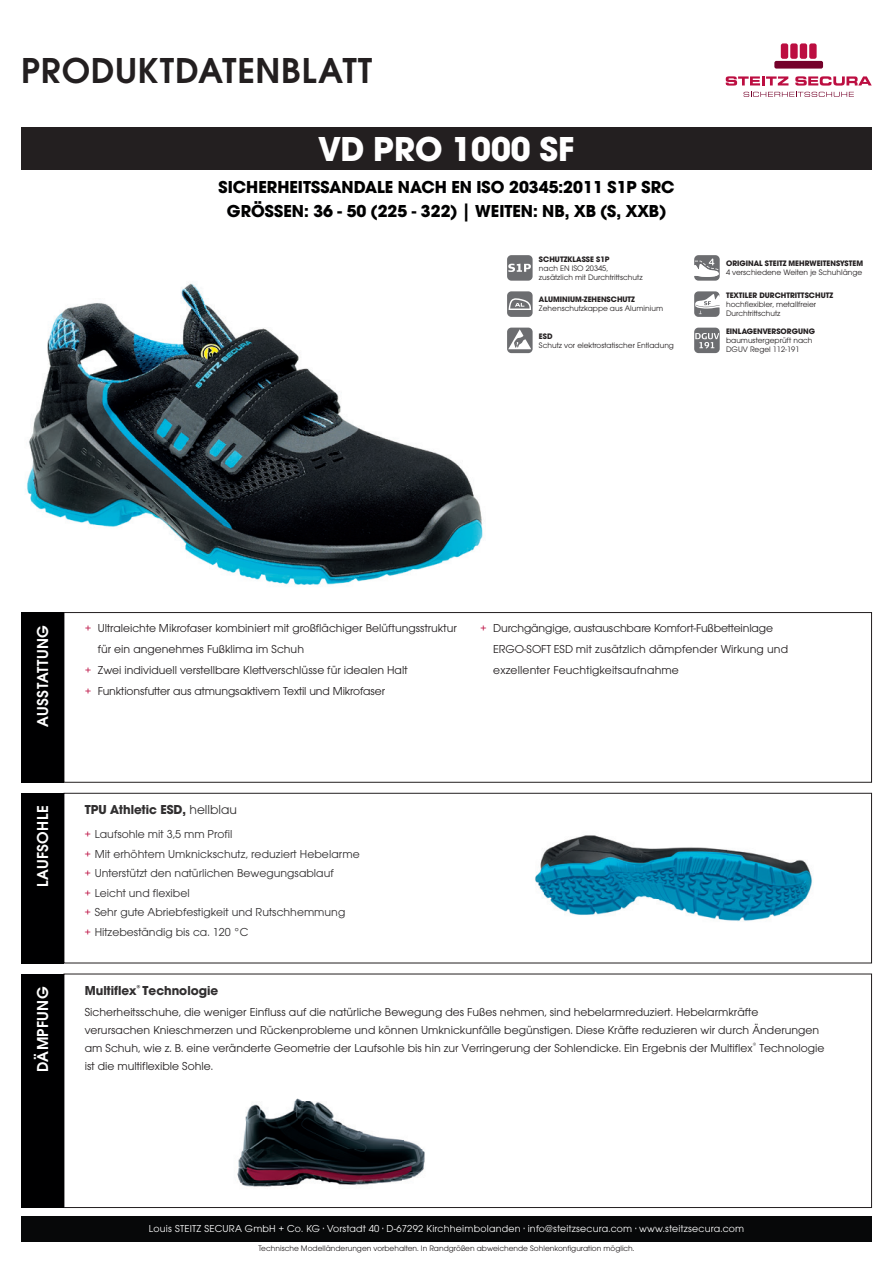
<style>
.page{position:relative;width:893px;height:1263px;background:#fff}
.page>*{position:absolute;margin:0;border:0;box-sizing:border-box;transform-origin:0 0}
.t1{font:600 37.5px "Avant Gard Goth EF";letter-spacing:.02em;color:#231f20}
.t2{font:700 36px "Avant Gard Goth EF";color:#fff}
.t3{font:700 18px/24px "Avant Gard Goth EF";color:#000001;text-align:center}
.t4{font:600 16.5px "Avant Gard Goth EF";letter-spacing:.02em;color:#fff}
.t5{font:700 13.5px "Avant Gard Goth EF";color:#312f30}
.t6{font:12px/21px "Avant Gard Goth EF";color:#231f20}
.t7{font:12px/19.5px "Avant Gard Goth EF";color:#312f30}
.t8{font:12px/21px "Avant Gard Goth EF";color:#bc0e41}
.t9{font:10.5px "Avant Gard Goth EF";letter-spacing:.02em;color:#fff}
.t10{font:8.25px/9px "Avant Gard Goth EF";color:#231f20}
.t11{font:700 8.25px "Avant Gard Goth EF";color:#231f20}
.s1{color:#bc0e41}
.s2{font-weight:400}
</style>
<div class="page">
<div style="left:64px;top:612px;width:808px;height:170px;border:1px solid #231f20"></div>
<div style="left:64px;top:793px;width:808px;height:170px;border:1px solid #231f20"></div>
<div style="left:64px;top:974px;width:808px;height:234px;border:1px solid #231f20"></div>
<div style="left:21px;top:1216px;width:851px;height:26px;background:#070809"></div>
<svg style="left:726px;top:76px;width:62px;height:10px"></svg>
<svg style="left:795px;top:76px;width:77px;height:10px"></svg>
<div style="left:774px;top:61px;width:49px;height:8px;background:#75012a;border-radius:2px"></div>
<div style="left:781px;top:43px;width:7px;height:16px;background:#bc0e41;border-radius:2px"></div>
<div style="left:790px;top:43px;width:8px;height:16px;background:#bc0e41;border-radius:2px"></div>
<div style="left:800px;top:43px;width:7px;height:16px;background:#bc0e41;border-radius:2px"></div>
<div style="left:809px;top:43px;width:8px;height:16px;background:#bc0e41;border-radius:2px"></div>
<svg style="left:744px;top:92px;width:110px;height:5px"></svg>
<div style="left:21px;top:128px;width:851px;height:42px;background:#231f20"></div>
<div style="left:21px;top:612px;width:43px;height:170px;background:#000001"></div>
<div style="left:21px;top:793px;width:43px;height:170px;background:#000001"></div>
<div style="left:21px;top:974px;width:43px;height:234px;background:#000001"></div>
<img style="left:535px;top:835px;width:277px;height:86px">
<svg style="left:507px;top:255px;width:26px;height:26px"></svg>
<svg style="left:694px;top:255px;width:26px;height:26px"></svg>
<div style="left:507px;top:291px;width:26px;height:26px;background:#6c6d70;border-radius:4px"></div>
<svg style="left:509px;top:298px;width:22px;height:12px"></svg>
<svg style="left:694px;top:291px;width:26px;height:26px"></svg>
<div style="left:507px;top:328px;width:26px;height:25px;background:linear-gradient(to right,#6c6d70,#6c6d70);border-radius:4px"></div>
<svg style="left:508px;top:329px;width:23px;height:20px"></svg>
<div style="left:694px;top:328px;width:26px;height:25px;background:#6c6d70;border-radius:4px"></div>
<svg style="left:695px;top:333px;width:24px;height:16px"></svg>
<img style="left:237px;top:1098px;width:188px;height:89px">
<img style="left:27px;top:283px;width:456px;height:302px">
<h1 class="t1" style="left:21px;top:48px;width:353px">PRODUKTDATENBLATT</h1>
<h2 class="t2" style="left:319px;top:127px;width:257px">VD PRO 1000 SF</h2>
<h3 class="t3" style="left:218px;top:175px;width:458px">SICHERHEITSSANDALE NACH EN ISO 20345:2011 S1P SRC<br>GRÖSSEN: 36 - 50 (225 - 322) | WEITEN: NB, XB (S, XXB)</h3>
<p class="t11" style="left:539px;top:254px;width:72px">SCHUTZKLASSE S1P</p>
<p class="t10" style="left:539px;top:263px;width:105px">nach EN ISO 20345, zusätzlich mit Durchtrittschutz</p>
<p class="t11" style="left:726px;top:258px;width:139px">ORIGINAL STEITZ MEHRWEITENSYSTEM</p>
<p class="t10" style="left:726px;top:268px;width:138px">4 verschiedene Weiten je Schuhlänge</p>
<p class="t11" style="left:539px;top:295px;width:98px">ALUMINIUM-ZEHENSCHUTZ</p>
<p class="t10" style="left:539px;top:304px;width:126px">Zehenschutzkappe aus Aluminium</p>
<p class="t11" style="left:726px;top:290px;width:109px">TEXTILER DURCHTRITTSCHUTZ</p>
<p class="t10" style="left:726px;top:300px;width:92px">hochflexibler, metallfreier<br>Durchtrittschutz</p>
<p class="t11" style="left:539px;top:331px;width:15px">ESD</p>
<p class="t10" style="left:539px;top:340px;width:137px">Schutz vor elektrostatischer Entladung</p>
<p class="t11" style="left:726px;top:326px;width:90px">EINLAGENVERSORGUNG</p>
<p class="t10" style="left:726px;top:336px;width:88px">baumustergeprüft nach<br>DGUV Regel 112-191</p>
<h3 class="t4" style="left:33px;top:727px;width:103px;rotate:-90deg">AUSSTATTUNG</h3>
<h3 class="t4" style="left:33px;top:887px;width:83px;rotate:-90deg">LAUFSOHLE</h3>
<h3 class="t4" style="left:33px;top:1072px;width:87px;rotate:-90deg">DÄMPFUNG</h3>
<p class="t6" style="left:98px;top:618px;width:360px">Ultraleichte Mikrofaser kombiniert mit großflächiger Belüftungsstruktur für ein angenehmes Fußklima im Schuh<br>Zwei individuell verstellbare Klettverschlüsse für idealen Halt Funktionsfutter aus atmungsaktivem Textil und Mikrofaser</p>
<p class="t6" style="left:493px;top:618px;width:296px;text-indent:-13px"><span class="s1">+</span> Durchgängige, austauschbare Komfort-Fußbetteinlage<br>ERGO-SOFT ESD mit zusätzlich dämpfender Wirkung und exzellenter Feuchtigkeitsaufnahme</p>
<p class="t8" style="left:85px;top:618px;width:7px">+</p>
<p class="t8" style="left:85px;top:660px;width:7px">+ +</p>
<p class="t5" style="left:85px;top:801px;width:154px">TPU Athletic ESD, <span class="s2">hellblau</span></p>
<p class="t7" style="left:85px;top:825px;width:276px"><span class="s1">+</span> Laufsohle mit 3,5 mm Profil<br><span class="s1">+</span> Mit erhöhtem Umknickschutz, reduziert Hebelarme <span class="s1">+</span> Unterstützt den natürlichen Bewegungsablauf<br><span class="s1">+</span> Leicht und flexibel<br><span class="s1">+</span> Sehr gute Abriebfestigkeit und Rutschhemmung<br><span class="s1">+</span> Hitzebeständig bis ca. 120 °C</p>
<p class="t5" style="left:85px;top:983px;width:135px">Multiflex<sup>®</sup> Technologie</p>
<p class="t6" style="left:85px;top:1002px;width:741px;line-height:18px">Sicherheitsschuhe, die weniger Einfluss auf die natürliche Bewegung des Fußes nehmen, sind hebelarmreduziert. Hebelarmkräfte verursachen Knieschmerzen und Rückenprobleme und können Umknickunfälle begünstigen. Diese Kräfte reduzieren wir durch Änderungen am Schuh, wie z. B. eine veränderte Geometrie der Laufsohle bis hin zur Verringerung der Sohlendicke. Ein Ergebnis der Multiflex<sup>®</sup> Technologie ist die multiflexible Sohle.</p>
<p class="t9" style="left:149px;top:1223px;width:597px">Louis STEITZ SECURA GmbH + Co. KG · Vorstadt 40 · D-67292 Kirchheimbolanden · info@steitzsecura.com · www.steitzsecura.com</p>
<p class="t10" style="left:258px;top:1244px;width:378px">Technische Modelländerungen vorbehalten. In Randgrößen abweichende Sohlenkonfiguration möglich.</p>
</div>
